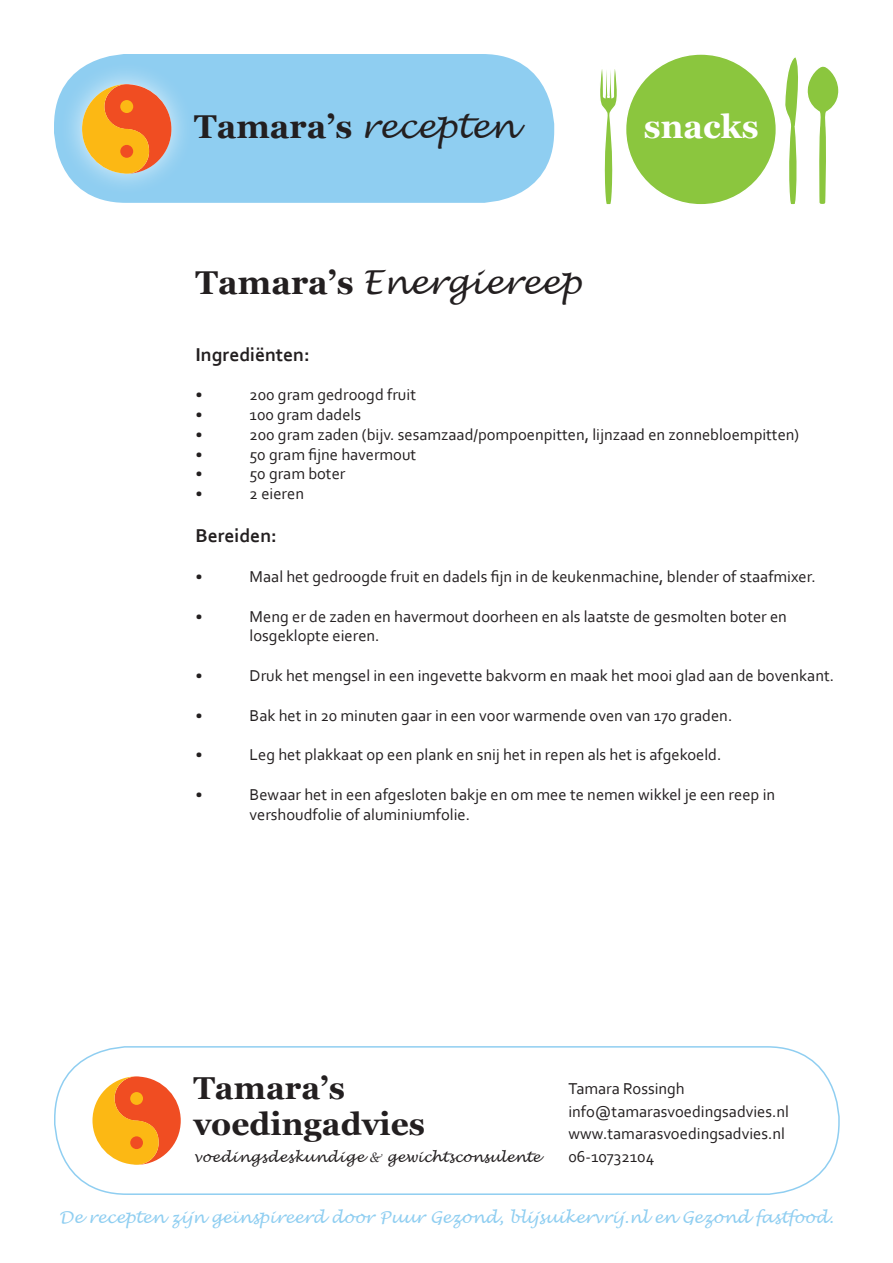
<style>
.page{position:relative;width:893px;height:1263px;background:#fff}
.page>*{position:absolute;margin:0;border:0;box-sizing:border-box;transform-origin:0 0}
.t1{font:italic 33px "Lucida Handwriting";color:#231f20}
.t2{font:700 33px "Georgia";color:#231f20}
.t3{font:700 33px "Georgia";color:#fff}
.t4{font:700 31.65px/33.3px "Georgia";color:#231f20}
.t5{font:700 19.5px "Corbel";color:#231f20}
.t6{font:16.5px/22.5px "Corbel";color:#231f20}
.t7{font:300 16.5px "Conduit ITC";color:#231f20}
.t8{font:italic 16.2px "Lucida Handwriting";color:#8fcef1}
.t9{font:italic 14.1px "Lucida Handwriting";letter-spacing:.015em;color:#231f20}
.s1{font-family:"Lucida Handwriting";font-weight:400;font-style:italic}
.s2{font-family:"Georgia";font-weight:700;font-style:normal}
.s3{font-family:"Apple Chancery";font-style:normal}
</style>
<div class="page">
<div style="left:54px;top:54px;width:500px;height:149px;background:#8fcef1;border-radius:72px"></div>
<div style="left:59px;top:61px;width:136px;height:136px;background:#fff;opacity:.75"></div>
<svg style="left:82px;top:84px;width:89px;height:90px;background:#e4974b"></svg>
<div style="left:120px;top:145px;width:13px;height:13px;background:#f04d22;border-radius:50%"></div>
<div style="left:626px;top:54px;width:150px;height:151px;background:#8bc63e;border-radius:50%"></div>
<svg style="left:785px;top:57px;width:54px;height:148px"></svg>
<svg style="left:600px;top:69px;width:17px;height:136px"></svg>
<img style="left:55px;top:1049px;width:60px;height:145px">
<svg style="left:92px;top:1076px;width:89px;height:89px"></svg>
<div style="left:130px;top:1136px;width:13px;height:13px;background:#f04d22;border-radius:50%"></div>
<div style="left:54px;top:1046px;width:786px;height:149px;border:2px solid #8fcef1;border-radius:72px"></div>
<h1 class="t2" style="left:194px;top:102px;width:324px">Tamara’s <span class="s1">recepten</span></h1>
<h1 class="t3" style="left:644px;top:102px;width:116px">snacks</h1>
<h1 class="t1" style="left:196px;top:262px;width:386px"><span class="s2">Tamara’s</span> Energiereep</h1>
<p class="t5" style="left:196px;top:342px;width:116px">Ingrediënten:</p>
<p class="t7" style="left:196px;top:386px;width:9px">•</p>
<p class="t6" style="left:250px;top:383px;width:168px">200 gram gedroogd fruit</p>
<p class="t7" style="left:196px;top:406px;width:9px">•</p>
<p class="t6" style="left:250px;top:403px;width:113px">100 gram dadels</p>
<p class="t7" style="left:196px;top:426px;width:9px">•</p>
<p class="t6" style="left:250px;top:423px;width:551px">200 gram zaden (bijv. sesamzaad/pompoenpitten, lijnzaad en zonnebloempitten)</p>
<p class="t7" style="left:196px;top:445px;width:9px">•</p>
<p class="t6" style="left:250px;top:442px;width:168px">50 gram fijne havermout</p>
<p class="t7" style="left:196px;top:465px;width:9px">•</p>
<p class="t6" style="left:250px;top:462px;width:97px">50 gram boter</p>
<p class="t7" style="left:196px;top:485px;width:9px">•</p>
<p class="t6" style="left:250px;top:482px;width:56px">2 eieren</p>
<p class="t5" style="left:196px;top:524px;width:83px">Bereiden:</p>
<p class="t7" style="left:196px;top:568px;width:9px">•</p>
<p class="t6" style="left:250px;top:565px;width:568px">Maal het gedroogde fruit en dadels fijn in de keukenmachine, blender of staafmixer.</p>
<p class="t7" style="left:196px;top:607px;width:9px">•</p>
<p class="t6" style="left:250px;top:606px;width:539px;line-height:19.8px">Meng er de zaden en havermout doorheen en als laatste de gesmolten boter en losgeklopte eieren.</p>
<p class="t7" style="left:196px;top:667px;width:9px">•</p>
<p class="t6" style="left:250px;top:664px;width:586px">Druk het mengsel in een ingevette bakvorm en maak het mooi glad aan de bovenkant.</p>
<p class="t7" style="left:196px;top:706px;width:9px">•</p>
<p class="t6" style="left:250px;top:703px;width:484px">Bak het in 20 minuten gaar in een voor warmende oven van 170 graden.</p>
<p class="t7" style="left:196px;top:746px;width:9px">•</p>
<p class="t6" style="left:250px;top:743px;width:473px">Leg het plakkaat op een plank en snij het in repen als het is afgekoeld.</p>
<p class="t7" style="left:196px;top:786px;width:9px">•</p>
<p class="t6" style="left:250px;top:784px;width:527px;line-height:19.8px">Bewaar het in een afgesloten bakje en om mee te nemen wikkel je een reep in vershoudfolie of aluminiumfolie.</p>
<h2 class="t4" style="left:250px;top:658px;width:233px;text-indent:-56px">Tamara’s voedingadvies</h2>
<h2 class="t4" style="left:193px;top:1068px;width:233px;line-height:36.6px">Tamara’s voedingadvies</h2>
<p class="t9" style="left:193px;top:1148px;width:349px">voedingsdeskundige <span class="s3">&amp;</span> gewichtsconsulente</p>
<p class="t6" style="left:568px;top:1077px;width:222px">Tamara Rossingh info@tamarasvoedingsadvies.nl www.tamarasvoedingsadvies.nl<br>06-10732104</p>
<p class="t8" style="left:59px;top:1207px;width:776px">De recepten zijn geïnspireerd door Puur Gezond, blijsuikervrij.nl en Gezond fastfood.</p>
</div>
